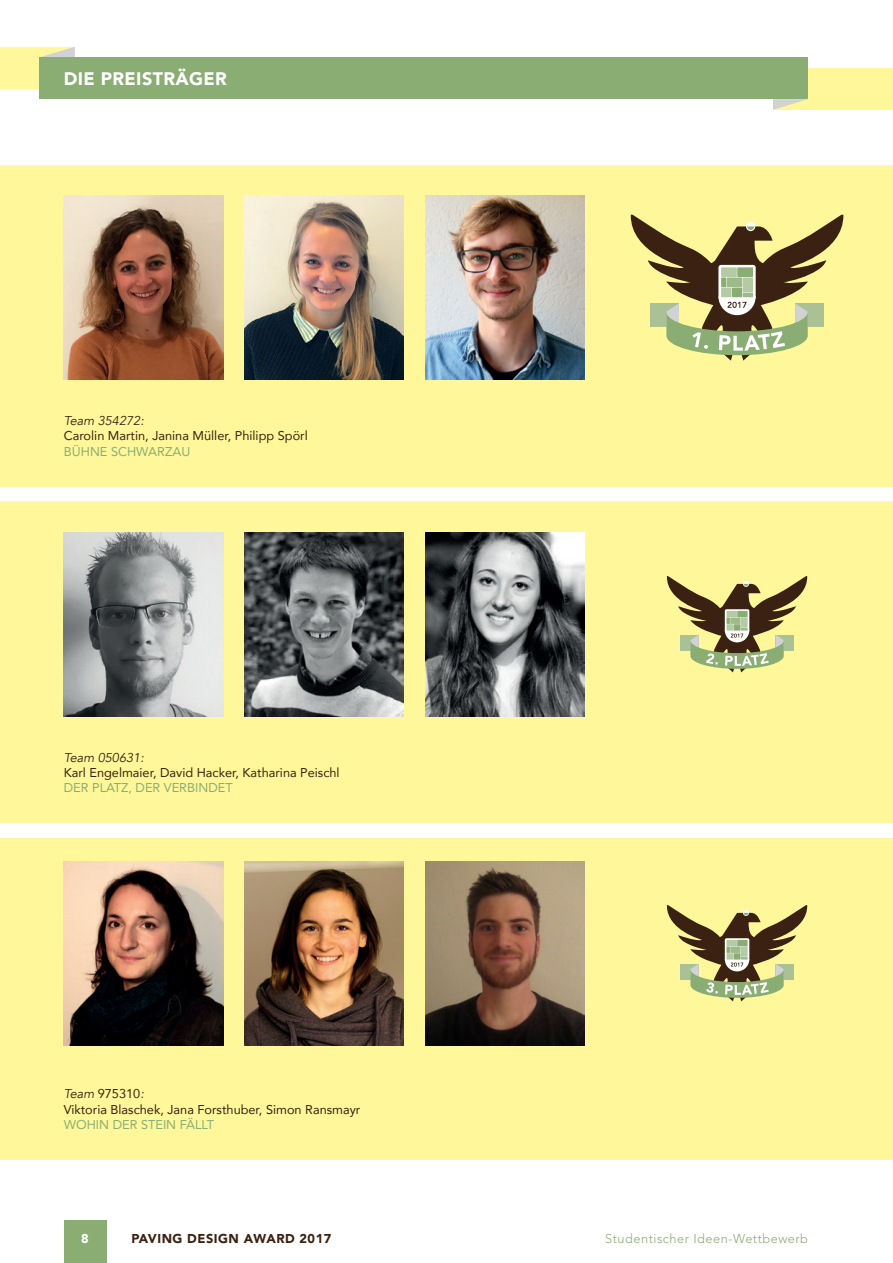
<style>
.page{position:relative;width:893px;height:1263px;background:#fff}
.page>*{position:absolute;margin:0;border:0;box-sizing:border-box;transform-origin:0 0}
.t1{font:900 18px "Avenir";letter-spacing:.02em;color:#fff}
.t2{font:12.75px/15.3px "Avenir";color:#3a2111}
.t3{font:12.75px "Avenir";color:#8aad74}
.t4{font:300 12.75px "Avenir";letter-spacing:.04em;color:#8aad74}
.t5{font:italic 12.75px "Avenir";color:#3a2111}
.t6{font:900 12.75px "Avenir";letter-spacing:.04em;color:#3a2111}
.t7{font:900 12.75px "Avenir";color:#fff}
.s1{font-style:italic}
</style>
<div class="page">
<div style="left:773px;top:68px;width:120px;height:42px;background:#fff79a"></div>
<div style="left:0;top:47px;width:75px;height:42px;background:#fff79a"></div>
<svg style="left:41px;top:47px;width:34px;height:10px"></svg>
<div style="left:40px;top:57px;width:768px;height:42px;background:#8aad74"></div>
<div style="left:64px;top:1220px;width:42px;height:43px;background:#8aad74"></div>
<svg style="left:773px;top:99px;width:34px;height:11px"></svg>
<div style="left:0;top:165px;width:893px;height:321px;background:#fff79a"></div>
<div style="left:0;top:502px;width:893px;height:321px;background:#fff79a"></div>
<div style="left:0;top:838px;width:893px;height:321px;background:#fff79a"></div>
<img style="left:244px;top:196px;width:160px;height:183px">
<img style="left:244px;top:532px;width:160px;height:184px">
<img style="left:244px;top:861px;width:160px;height:184px">
<img style="left:425px;top:196px;width:160px;height:183px">
<img style="left:425px;top:532px;width:160px;height:184px">
<img style="left:425px;top:861px;width:160px;height:184px">
<img style="left:64px;top:196px;width:159px;height:183px">
<img style="left:64px;top:532px;width:159px;height:184px">
<img style="left:64px;top:861px;width:159px;height:184px">
<svg style="left:630px;top:214px;width:214px;height:147px"></svg>
<svg style="left:667px;top:576px;width:140px;height:96px"></svg>
<svg style="left:667px;top:905px;width:140px;height:96px"></svg>
<h1 class="t1" style="left:64px;top:68px;width:165px">DIE PREISTRÄGER</h1>
<p class="t5" style="left:64px;top:413px;width:82px">Team 354272:</p>
<p class="t2" style="left:64px;top:428px;width:246px">Carolin Martin, Janina Müller, Philipp Spörl</p>
<p class="t3" style="left:64px;top:441px;width:128px">BÜHNE SCHWARZAU</p>
<p class="t5" style="left:64px;top:750px;width:82px">Team 050631:</p>
<p class="t2" style="left:64px;top:765px;width:277px">Karl Engelmaier, David Hacker, Katharina Peischl</p>
<p class="t3" style="left:64px;top:778px;width:170px">DER PLATZ, DER VERBINDET</p>
<p class="t2" style="left:64px;top:1086px;width:298px"><span class="s1">Team</span> 975310<span class="s1">:<br></span>Viktoria Blaschek, Jana Forsthuber, Simon Ransmayr</p>
<p class="t3" style="left:64px;top:1114px;width:152px">WOHIN DER STEIN FÄLLT</p>
<p class="t7" style="left:81px;top:1231px;width:9px">8</p>
<p class="t6" style="left:131px;top:1231px;width:201px">PAVING DESIGN AWARD 2017</p>
<p class="t4" style="left:605px;top:1231px;width:204px">Studentischer Ideen-Wettbewerb</p>
</div>
